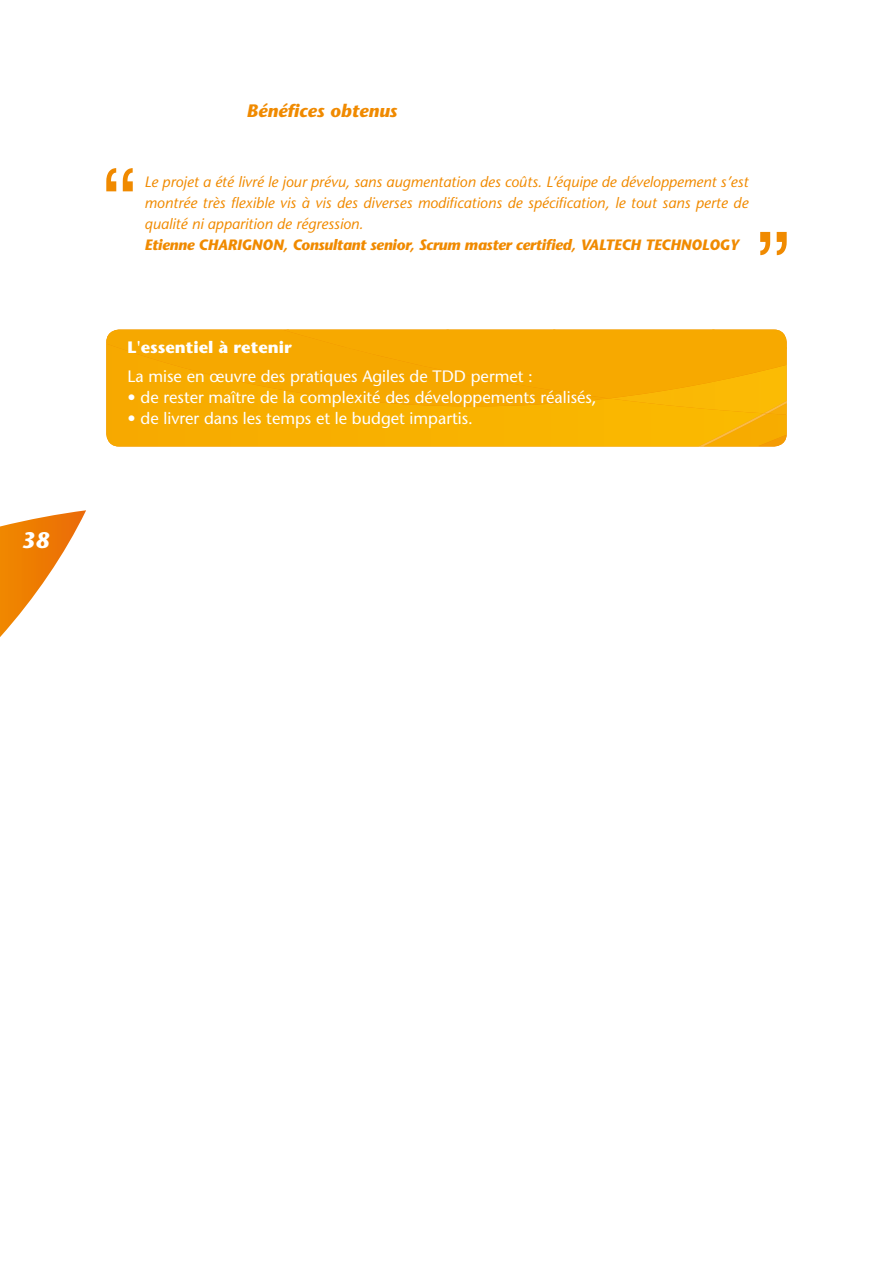
<style>
.page{position:relative;width:893px;height:1263px;background:#fff}
.page>*{position:absolute;margin:0;border:0;box-sizing:border-box;transform-origin:0 0}
.t1{font:italic 700 22.5px "Stone Sans";color:#fff}
.t2{font:italic 700 18px "Stone Sans";color:#f08a00}
.t3{font:16.5px "Stone Sans";color:#fff}
.t4{font:700 16.5px "Stone Sans";color:#fff}
.t5{font:italic 15px/21px "Stone Sans";color:#f08a00;text-align:justify}
.t6{font:italic 700 15px "Stone Sans";letter-spacing:-.02em;color:#f08a00}
</style>
<div class="page">
<svg style="left:0;top:510px;width:86px;height:127px"></svg>
<svg style="left:106px;top:168px;width:27px;height:23px"></svg>
<svg style="left:760px;top:232px;width:27px;height:23px"></svg>
<div style="left:106px;top:406px;width:503px;height:7px;background:#f8af00"></div>
<div style="left:609px;top:382px;width:178px;height:31px;background:#fbba05"></div>
<img style="left:714px;top:330px;width:73px;height:17px">
<img style="left:609px;top:330px;width:105px;height:68px">
<div style="left:106px;top:330px;width:503px;height:76px;background:#f7a900"></div>
<div style="left:345px;top:347px;width:104px;height:24px;background:#f7a900"></div>
<img style="left:712px;top:347px;width:75px;height:35px">
<img style="left:764px;top:401px;width:23px;height:12px">
<div style="left:106px;top:413px;width:681px;height:34px;background:#f8b100"></div>
<h1 class="t1" style="left:21px;top:527px;width:30px">38</h1>
<p class="t2" style="left:247px;top:100px;width:152px">Bénéfices obtenus</p>
<p class="t5" style="left:145px;top:171px;width:605px">Le projet a été livré le jour prévu, sans augmentation des coûts. L’équipe de développement s’est montrée très flexible vis à vis des diverses modifications de spécification, le tout sans perte de qualité ni apparition de régression.</p>
<p class="t6" style="left:145px;top:235px;width:595px">Etienne CHARIGNON, Consultant senior, Scrum master certified, VALTECH TECHNOLOGY</p>
<p class="t4" style="left:128px;top:337px;width:166px">L'essentiel à retenir</p>
<p class="t3" style="left:128px;top:366px;width:407px">La mise en œuvre des pratiques Agiles de TDD permet :</p>
<p class="t3" style="left:128px;top:387px;width:470px">• de rester maître de la complexité des développements réalisés,</p>
<p class="t3" style="left:128px;top:408px;width:347px">• de livrer dans les temps et le budget impartis.</p>
</div>
